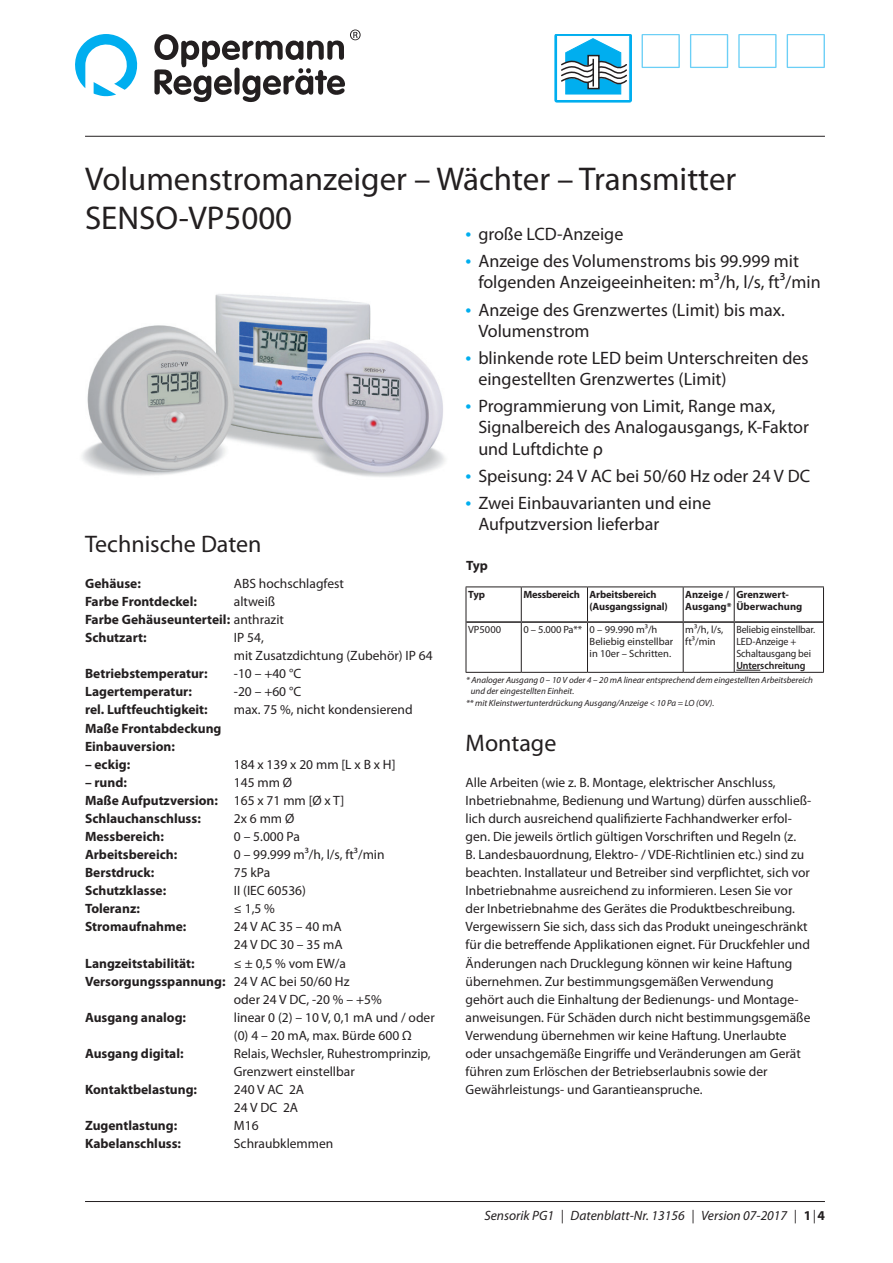
<style>
.page{position:relative;width:893px;height:1263px;background:#fff}
.page>*{position:absolute;margin:0;border:0;box-sizing:border-box;transform-origin:0 0}
.t1{font:33px/39px "Myriad Pro";color:#231f20}
.t2{font:24px "Myriad Pro";color:#231f20}
.t3{font:18px/21px "Myriad Pro";color:#231f20}
.t4{font:13.5px/18.1px "Myriad Pro";color:#231f20}
.t5{font:700 13.5px/18.1px "Myriad Pro";color:#231f20}
.t6{font:italic 13.5px "Myriad Pro";color:#231f20}
.t7{font:700 10.5px/12px "Myriad Pro";letter-spacing:-.01em;color:#231f20}
.t8{font:10.5px/12px "Myriad Pro";letter-spacing:-.005em;color:#231f20}
.t9{font:10.5px/12px "Myriad Pro";letter-spacing:-.005em;color:#231f20;scale:.95 1}
.t10{font:600 10.5px "Myriad Pro";letter-spacing:-.01em;color:#231f20;scale:.95 1}
.t11{font:italic 9px/10.5px "Myriad Pro";color:#231f20}
.s1{font-size:21px;color:#00aeef}
.s2{font-weight:400}
.s3{font-weight:700;font-style:normal}
</style>
<div class="page">
<hr style="left:85px;top:136px;width:740px;height:1px;background:#231f20">
<svg style="left:75px;top:34px;width:63px;height:63px"></svg>
<svg style="left:154px;top:30px;width:207px;height:72px"></svg>
<svg style="left:690px;top:34px;width:38px;height:34px"></svg>
<svg style="left:642px;top:34px;width:38px;height:34px"></svg>
<svg style="left:738px;top:34px;width:39px;height:34px"></svg>
<svg style="left:787px;top:34px;width:38px;height:34px"></svg>
<div style="left:555px;top:34px;width:76px;height:68px;background:linear-gradient(to bottom,#eaf8fd,#e9f8fd);border-radius:2px"></div>
<div style="left:555px;top:34px;width:76px;height:68px;border:1px solid #00aeef;border-radius:2px"></div>
<div style="left:558px;top:36px;width:71px;height:63px;background:#fff;border:1px solid #fff"></div>
<svg style="left:561px;top:38px;width:67px;height:57px"></svg>
<hr style="left:85px;top:1201px;width:740px;height:1px;background:#231f20">
<hr style="left:466px;top:586px;width:55px;height:1px;background:#231f20">
<hr style="left:466px;top:587px;width:1px;height:35px;background:#231f20">
<hr style="left:521px;top:586px;width:66px;height:1px;background:#231f20">
<hr style="left:521px;top:587px;width:1px;height:34px;background:#231f20">
<hr style="left:587px;top:586px;width:96px;height:1px;background:#231f20">
<hr style="left:587px;top:587px;width:1px;height:34px;background:#231f20">
<hr style="left:683px;top:586px;width:51px;height:1px;background:#231f20">
<hr style="left:683px;top:587px;width:1px;height:34px;background:#231f20">
<hr style="left:734px;top:586px;width:90px;height:1px;background:#231f20">
<hr style="left:734px;top:587px;width:1px;height:34px;background:#231f20">
<hr style="left:823px;top:587px;width:1px;height:35px;background:#231f20">
<hr style="left:466px;top:622px;width:1px;height:50px;background:#231f20">
<hr style="left:521px;top:623px;width:1px;height:49px;background:#231f20">
<hr style="left:587px;top:623px;width:1px;height:49px;background:#231f20">
<hr style="left:683px;top:623px;width:1px;height:49px;background:#231f20">
<hr style="left:734px;top:623px;width:1px;height:49px;background:#231f20">
<hr style="left:823px;top:622px;width:1px;height:50px;background:#231f20">
<hr style="left:466px;top:672px;width:55px;height:1px;background:#231f20">
<hr style="left:521px;top:672px;width:66px;height:1px;background:#231f20">
<hr style="left:587px;top:672px;width:96px;height:1px;background:#231f20">
<hr style="left:683px;top:672px;width:51px;height:1px;background:#231f20">
<hr style="left:734px;top:672px;width:90px;height:1px;background:#231f20">
<hr style="left:466px;top:621px;width:55px;height:2px;background:#231f20">
<hr style="left:521px;top:621px;width:66px;height:2px;background:#231f20">
<hr style="left:587px;top:621px;width:96px;height:2px;background:#231f20">
<hr style="left:683px;top:621px;width:51px;height:2px;background:#231f20">
<hr style="left:734px;top:621px;width:89px;height:2px;background:#231f20">
<svg style="left:733px;top:590px;width:2px;height:23px"></svg>
<svg style="left:736px;top:670px;width:24px;height:1px"></svg>
<img style="left:82px;top:294px;width:363px;height:183px">
<h1 class="t1" style="left:85px;top:159px;width:653px">Volumenstromanzeiger – Wächter – Transmitter<br>SENSO-VP5000</h1>
<h3 class="t3" style="left:466px;top:223px;width:159px"><span class="s1">•</span> große LCD-Anzeige</h3>
<h3 class="t3" style="left:478px;top:250px;width:344px;text-indent:-13px"><span class="s1">•</span> Anzeige des Volumenstroms bis 99.999 mit folgenden Anzeigeeinheiten: m³/h, l/s, ft³/min</h3>
<h3 class="t3" style="left:478px;top:299px;width:308px;text-indent:-13px"><span class="s1">•</span> Anzeige des Grenzwertes (Limit) bis max.<br>Volumenstrom</h3>
<h3 class="t3" style="left:478px;top:347px;width:332px;text-indent:-13px"><span class="s1">•</span> blinkende rote LED beim Unterschreiten des eingestellten Grenzwertes (Limit)</h3>
<h3 class="t3" style="left:478px;top:396px;width:332px;text-indent:-13px"><span class="s1">•</span> Programmierung von Limit, Range max,<br>Signalbereich des Analogausgangs, K-Faktor und Luftdichte ρ</h3>
<h3 class="t3" style="left:466px;top:465px;width:346px"><span class="s1">•</span> Speisung: 24 V AC bei 50/60 Hz oder 24 V DC</h3>
<h3 class="t3" style="left:478px;top:492px;width:234px;text-indent:-13px"><span class="s1">•</span> Zwei Einbauvarianten und eine<br>Aufputzversion lieferbar</h3>
<h2 class="t2" style="left:85px;top:529px;width:178px">Technische Daten</h2>
<p class="t5" style="left:85px;top:574px;width:57px">Gehäuse:</p>
<p class="t4" style="left:234px;top:574px;width:112px">ABS hochschlagfest</p>
<p class="t5" style="left:85px;top:592px;width:113px">Farbe Frontdeckel:</p>
<p class="t5" style="left:466px;top:556px;width:23px">Typ</p>
<p class="t7" style="left:468px;top:588px;width:18px">Typ</p>
<p class="t7" style="left:590px;top:588px;width:80px;text-indent:-66px">Messbereich Arbeitsbereich (Ausgangssignal)</p>
<p class="t7" style="left:685px;top:588px;width:48px">Anzeige /<br>Ausgang*</p>
<p class="t7" style="left:736px;top:588px;width:67px">Grenzwert-<br>Überwachung</p>
<p class="t8" style="left:468px;top:623px;width:34px">VP5000</p>
<p class="t8" style="left:590px;top:623px;width:85px;text-indent:-66px">0 – 5.000 Pa** 0 – 99.990 m³/h<br>Beliebig einstellbar in 10er – Schritten.</p>
<p class="t8" style="left:685px;top:623px;width:40px">m³/h, l/s, ft³/min</p>
<p class="t9" style="left:736px;top:623px;width:85px">Beliebig einstellbar.<br>LED-Anzeige +<br>Schaltausgang bei</p>
<p class="t10" style="left:736px;top:659px;width:74px">Unterschreitung</p>
<p class="t11" style="left:471px;top:675px;width:344px;text-indent:-5px">* Analoger Ausgang 0 – 10 V oder 4 – 20 mA linear entsprechend dem eingestellten Arbeitsbereich und der eingestellten Einheit.</p>
<p class="t11" style="left:466px;top:698px;width:250px">** mit Kleinstwertunterdrückung Ausgang/Anzeige &lt; 10 Pa = LO (OV).</p>
<p class="t5" style="left:85px;top:592px;width:200px;text-indent:149px"><span class="s2">altweiß<br></span>Farbe Gehäuseunterteil: <span class="s2">anthrazit<br></span>Schutzart:</p>
<p class="t4" style="left:234px;top:628px;width:200px">IP 54,<br>mit Zusatzdichtung (Zubehör) IP 64</p>
<p class="t5" style="left:85px;top:664px;width:124px">Betriebstemperatur:</p>
<p class="t4" style="left:234px;top:664px;width:69px">-10 – +40 °C</p>
<p class="t5" style="left:85px;top:682px;width:108px">Lagertemperatur:</p>
<p class="t4" style="left:234px;top:682px;width:69px">-20 – +60 °C</p>
<p class="t5" style="left:85px;top:700px;width:124px">rel. Luftfeuchtigkeit:</p>
<p class="t4" style="left:234px;top:701px;width:180px">max. 75 %, nicht kondensierend</p>
<p class="t5" style="left:85px;top:718px;width:138px">Maße Frontabdeckung<br>Einbauversion:</p>
<p class="t5" style="left:85px;top:755px;width:47px">– eckig:</p>
<p class="t4" style="left:234px;top:755px;width:163px">184 x 139 x 20 mm [L x B x H]</p>
<p class="t5" style="left:85px;top:773px;width:43px">– rund:</p>
<h2 class="t2" style="left:466px;top:728px;width:92px">Montage</h2>
<p class="t4" style="left:466px;top:773px;width:347px">Alle Arbeiten (wie z. B. Montage, elektrischer Anschluss, Inbetriebnahme, Bedienung und Wartung) dürfen ausschließ&shy;lich durch ausreichend qualifizierte Fachhandwerker erfol&shy;gen. Die jeweils örtlich gültigen Vorschriften und Regeln (z.<br>B. Landesbauordnung, Elektro- / VDE-Richtlinien etc.) sind zu beachten. Installateur und Betreiber sind verpflichtet, sich vor Inbetriebnahme ausreichend zu informieren. Lesen Sie vor der Inbetriebnahme des Gerätes die Produktbeschreibung.<br>Vergewissern Sie sich, dass sich das Produkt uneingeschränkt für die betreffende Applikationen eignet. Für Druckfehler und Änderungen nach Drucklegung können wir keine Haftung übernehmen. Zur bestimmungsgemäßen Verwendung gehört auch die Einhaltung der Bedienungs- und Montage&shy;anweisungen. Für Schäden durch nicht bestimmungsgemäße Verwendung übernehmen wir keine Haftung. Unerlaubte oder unsachgemäße Eingriffe und Veränderungen am Gerät führen zum Erlöschen der Betriebserlaubnis sowie der Gewährleistungs- und Garantieanspruche.</p>
<p class="t5" style="left:85px;top:773px;width:261px;text-indent:149px"><span class="s2">145 mm Ø<br></span>Maße Aufputzversion: <span class="s2">165 x 71 mm [Ø x T]<br></span>Schlauchanschluss:</p>
<p class="t4" style="left:234px;top:809px;width:62px">2x 6 mm Ø</p>
<p class="t5" style="left:85px;top:827px;width:80px">Messbereich:</p>
<p class="t4" style="left:234px;top:827px;width:68px">0 – 5.000 Pa</p>
<p class="t5" style="left:85px;top:845px;width:94px">Arbeitsbereich:</p>
<p class="t4" style="left:234px;top:845px;width:152px">0 – 99.999 m³/h, l/s, ft³/min</p>
<p class="t5" style="left:85px;top:863px;width:71px">Berstdruck:</p>
<p class="t4" style="left:234px;top:863px;width:38px">75 kPa</p>
<p class="t5" style="left:85px;top:881px;width:83px">Schutzklasse:</p>
<p class="t4" style="left:234px;top:881px;width:74px">II (IEC 60536)</p>
<p class="t5" style="left:85px;top:899px;width:56px">Toleranz:</p>
<p class="t4" style="left:234px;top:899px;width:43px">≤ 1,5 %</p>
<p class="t5" style="left:85px;top:917px;width:103px">Stromaufnahme:</p>
<p class="t4" style="left:234px;top:917px;width:110px">24 V AC 35 – 40 mA<br>24 V DC 30 – 35 mA</p>
<p class="t5" style="left:85px;top:953px;width:111px">Langzeitstabilität:</p>
<p class="t4" style="left:234px;top:954px;width:114px">≤ ± 0,5 % vom EW/a</p>
<p class="t5" style="left:85px;top:971px;width:266px">Versorgungsspannung: <span class="s2">24 V AC bei 50/60 Hz</span></p>
<p class="t4" style="left:234px;top:990px;width:149px">oder 24 V DC, -20 % – +5%</p>
<p class="t5" style="left:85px;top:1008px;width:103px">Ausgang analog:</p>
<p class="t4" style="left:234px;top:1008px;width:202px">linear 0 (2) – 10 V, 0,1 mA und / oder (0) 4 – 20 mA, max. Bürde 600 Ω</p>
<p class="t5" style="left:85px;top:1044px;width:100px">Ausgang digital:</p>
<p class="t4" style="left:234px;top:1044px;width:198px">Relais, Wechsler, Ruhestromprinzip,<br>Grenzwert einstellbar</p>
<p class="t5" style="left:85px;top:1080px;width:114px">Kontaktbelastung:</p>
<p class="t4" style="left:234px;top:1080px;width:72px">240 V AC 2A<br>24 V DC 2A</p>
<p class="t5" style="left:85px;top:1116px;width:94px">Zugentlastung:</p>
<p class="t4" style="left:234px;top:1116px;width:26px">M16</p>
<p class="t5" style="left:85px;top:1134px;width:98px">Kabelanschluss:</p>
<p class="t4" style="left:234px;top:1134px;width:101px">Schraubklemmen</p>
<p class="t6" style="left:484px;top:1207px;width:342px">Sensorik PG1 | Datenblatt-Nr. 13156 | Version 07-2017 | <span class="s3">1</span>|<span class="s3">4</span></p>
</div>
